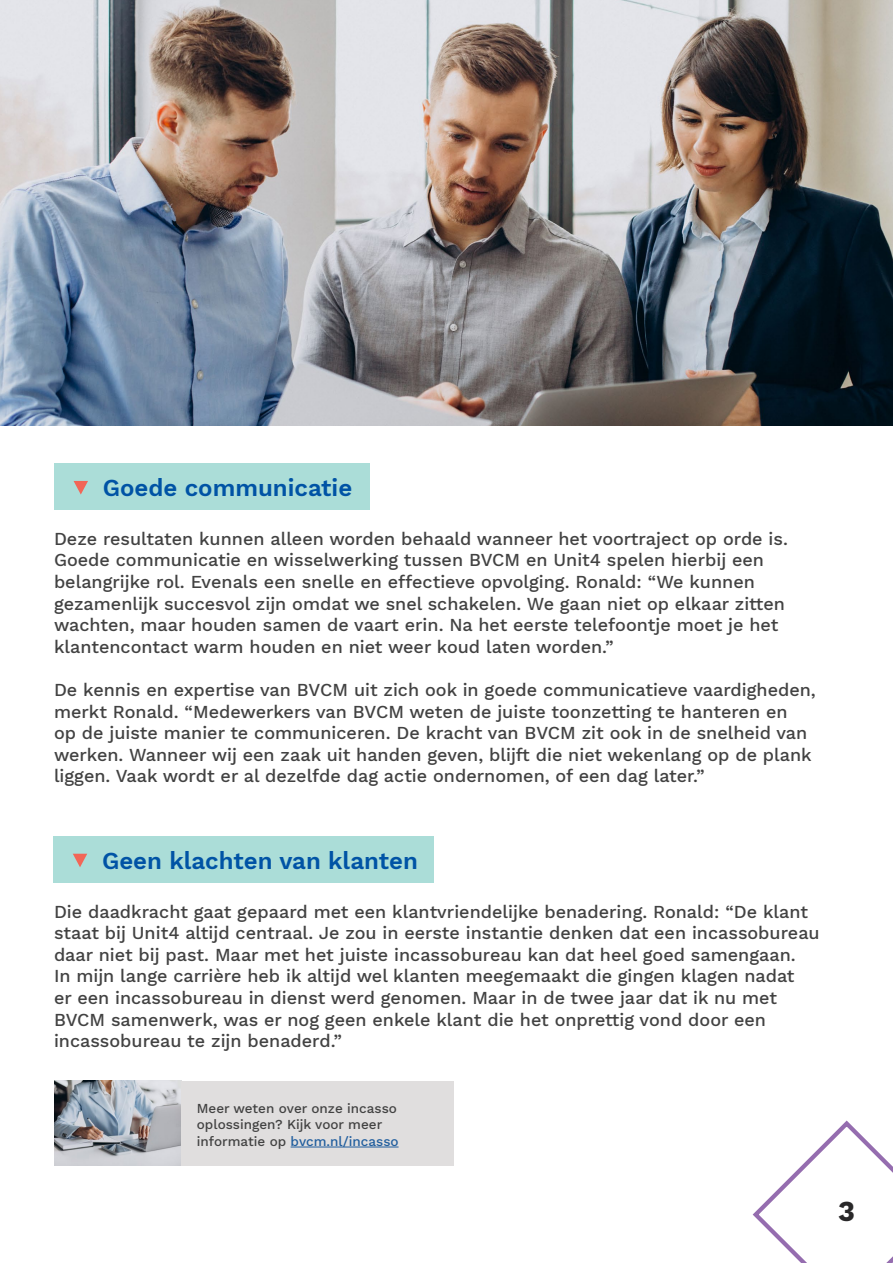
<style>
.page{position:relative;width:893px;height:1263px;background:#fff}
.page>*{position:absolute;margin:0;border:0;box-sizing:border-box;transform-origin:0 0}
.t1{font:700 28.5px "Work Sans";color:#292829}
.t2{font:600 24px "Work Sans";color:#0053a5}
.t3{font:500 18px/21.6px "Work Sans";color:#424242}
.t4{font:500 13.5px/16.2px "Work Sans";color:#424242}
.s1{color:#215e9e}
</style>
<div class="page">
<svg style="left:752px;top:1120px;width:141px;height:143px"></svg>
<img style="left:0;top:0;width:893px;height:425px">
<img style="left:54px;top:1081px;width:127px;height:84px">
<div style="left:181px;top:1081px;width:273px;height:84px;background:#e0dede"></div>
<hr style="left:291px;top:1147px;width:108px;height:1px;background:#215e9e">
<div style="left:54px;top:463px;width:316px;height:47px;background:#abddd8"></div>
<svg style="left:74px;top:481px;width:14px;height:14px"></svg>
<div style="left:53px;top:836px;width:381px;height:47px;background:#abddd8"></div>
<svg style="left:73px;top:854px;width:14px;height:13px"></svg>
<h2 class="t2" style="left:103px;top:470px;width:251px">Goede communicatie</h2>
<p class="t3" style="left:54px;top:527px;width:735px">Deze resultaten kunnen alleen worden behaald wanneer het voortraject op orde is.<br>Goede communicatie en wisselwerking tussen BVCM en Unit4 spelen hierbij een belangrijke rol. Evenals een snelle en effectieve opvolging. Ronald: “We kunnen gezamenlijk succesvol zijn omdat we snel schakelen. We gaan niet op elkaar zitten wachten, maar houden samen de vaart erin. Na het eerste telefoontje moet je het klantencontact warm houden en niet weer koud laten worden.”</p>
<p class="t3" style="left:54px;top:678px;width:763px">De kennis en expertise van BVCM uit zich ook in goede communicatieve vaardigheden, merkt Ronald. “Medewerkers van BVCM weten de juiste toonzetting te hanteren en<br>op de juiste manier te communiceren. De kracht van BVCM zit ook in de snelheid van werken. Wanneer wij een zaak uit handen geven, blijft die niet wekenlang op de plank liggen. Vaak wordt er al dezelfde dag actie ondernomen, of een dag later.”</p>
<h2 class="t2" style="left:102px;top:843px;width:317px">Geen klachten van klanten</h2>
<p class="t3" style="left:54px;top:900px;width:767px">Die daadkracht gaat gepaard met een klantvriendelijke benadering. Ronald: “De klant staat bij Unit4 altijd centraal. Je zou in eerste instantie denken dat een incassobureau daar niet bij past. Maar met het juiste incassobureau kan dat heel goed samengaan.<br>In mijn lange carrière heb ik altijd wel klanten meegemaakt die gingen klagen nadat<br>er een incassobureau in dienst werd genomen. Maar in de twee jaar dat ik nu met BVCM samenwerk, was er nog geen enkele klant die het onprettig vond door een incassobureau te zijn benaderd.”</p>
<p class="t4" style="left:197px;top:1100px;width:203px">Meer weten over onze incasso oplossingen? Kijk voor meer informatie op <span class="s1">bvcm.nl/incasso</span></p>
<h1 class="t1" style="left:838px;top:1190px;width:18px">3</h1>
</div>
